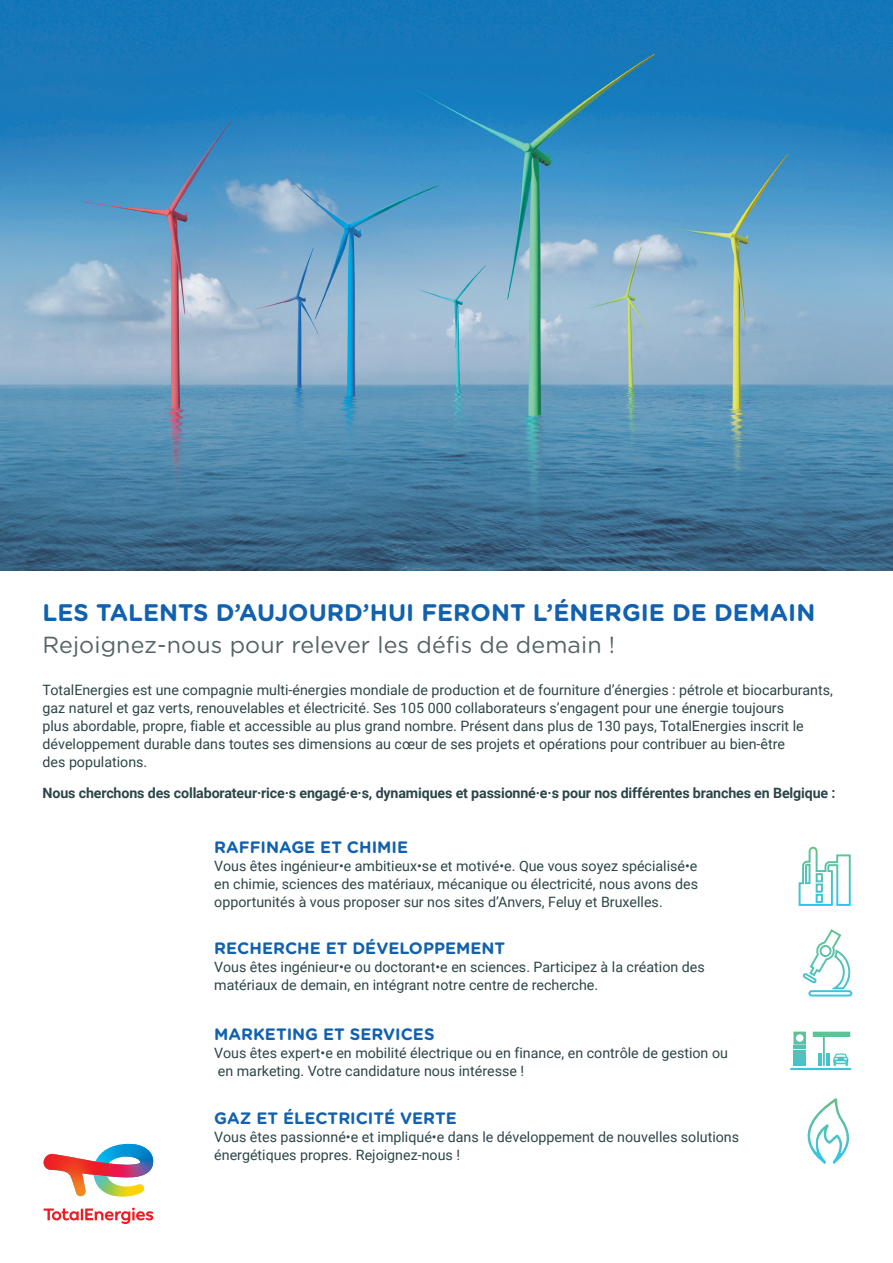
<style>
.page{position:relative;width:893px;height:1263px;background:#fff}
.page>*{position:absolute;margin:0;border:0;box-sizing:border-box;transform-origin:0 0}
.t1{font:700 24px "Gotham Rounded";color:#1161af}
.t2{font:23.25px "Gotham Rounded";letter-spacing:.005em;color:#546367}
.t3{font:700 16.5px "Gotham Rounded";color:#1161af}
.t4{font:14.25px/18px "Roboto";color:#2d4548}
.t5{font:700 14.25px "Roboto";letter-spacing:-.01em;color:#2d4548}
</style>
<div class="page">
<img style="left:0;top:0;width:893px;height:571px">
<svg style="left:44px;top:1207px;width:109px;height:17px"></svg>
<img style="left:44px;top:1144px;width:110px;height:53px">
<svg style="left:807px;top:1098px;width:42px;height:66px"></svg>
<svg style="left:798px;top:846px;width:53px;height:60px"></svg>
<svg style="left:790px;top:1031px;width:61px;height:39px"></svg>
<svg style="left:802px;top:929px;width:51px;height:68px"></svg>
<h1 class="t1" style="left:43px;top:595px;width:774px">LES TALENTS D’AUJOURD’HUI FERONT L’ÉNERGIE DE DEMAIN</h1>
<h2 class="t2" style="left:43px;top:628px;width:574px">Rejoignez-nous pour relever les défis de demain !</h2>
<p class="t4" style="left:43px;top:681px;width:792px">TotalEnergies est une compagnie multi-énergies mondiale de production et de fourniture d’énergies : pétrole et biocarburants, gaz naturel et gaz verts, renouvelables et électricité. Ses 105 000 collaborateurs s’engagent pour une énergie toujours<br>plus abordable, propre, fiable et accessible au plus grand nombre. Présent dans plus de 130 pays, TotalEnergies inscrit le développement durable dans toutes ses dimensions au cœur de ses projets et opérations pour contribuer au bien-être<br>des populations.</p>
<p class="t5" style="left:43px;top:783px;width:795px">Nous cherchons des collaborateur·rice·s engagé·e·s, dynamiques et passionné·e·s pour nos différentes branches en Belgique :</p>
<p class="t3" style="left:214px;top:835px;width:195px">RAFFINAGE ET CHIMIE</p>
<p class="t4" style="left:214px;top:856px;width:485px;text-align:justify">Vous êtes ingénieur•e ambitieux•se et motivé•e. Que vous soyez spécialisé•e en chimie, sciences des matériaux, mécanique ou électricité, nous avons des opportunités à vous proposer sur nos sites d’Anvers, Feluy et Bruxelles.</p>
<p class="t3" style="left:214px;top:936px;width:292px">RECHERCHE ET DÉVELOPPEMENT</p>
<p class="t4" style="left:214px;top:958px;width:492px">Vous êtes ingénieur•e ou doctorant•e en sciences. Participez à la création des matériaux de demain, en intégrant notre centre de recherche.</p>
<p class="t3" style="left:214px;top:1022px;width:222px">MARKETING ET SERVICES</p>
<p class="t4" style="left:214px;top:1043px;width:515px">Vous êtes expert•e en mobilité électrique ou en finance, en contrôle de gestion ou en marketing. Votre candidature nous intéresse !</p>
<p class="t3" style="left:214px;top:1106px;width:244px">GAZ ET ÉLECTRICITÉ VERTE</p>
<p class="t4" style="left:214px;top:1128px;width:526px">Vous êtes passionné•e et impliqué•e dans le développement de nouvelles solutions énergétiques propres. Rejoignez-nous !</p>
</div>
